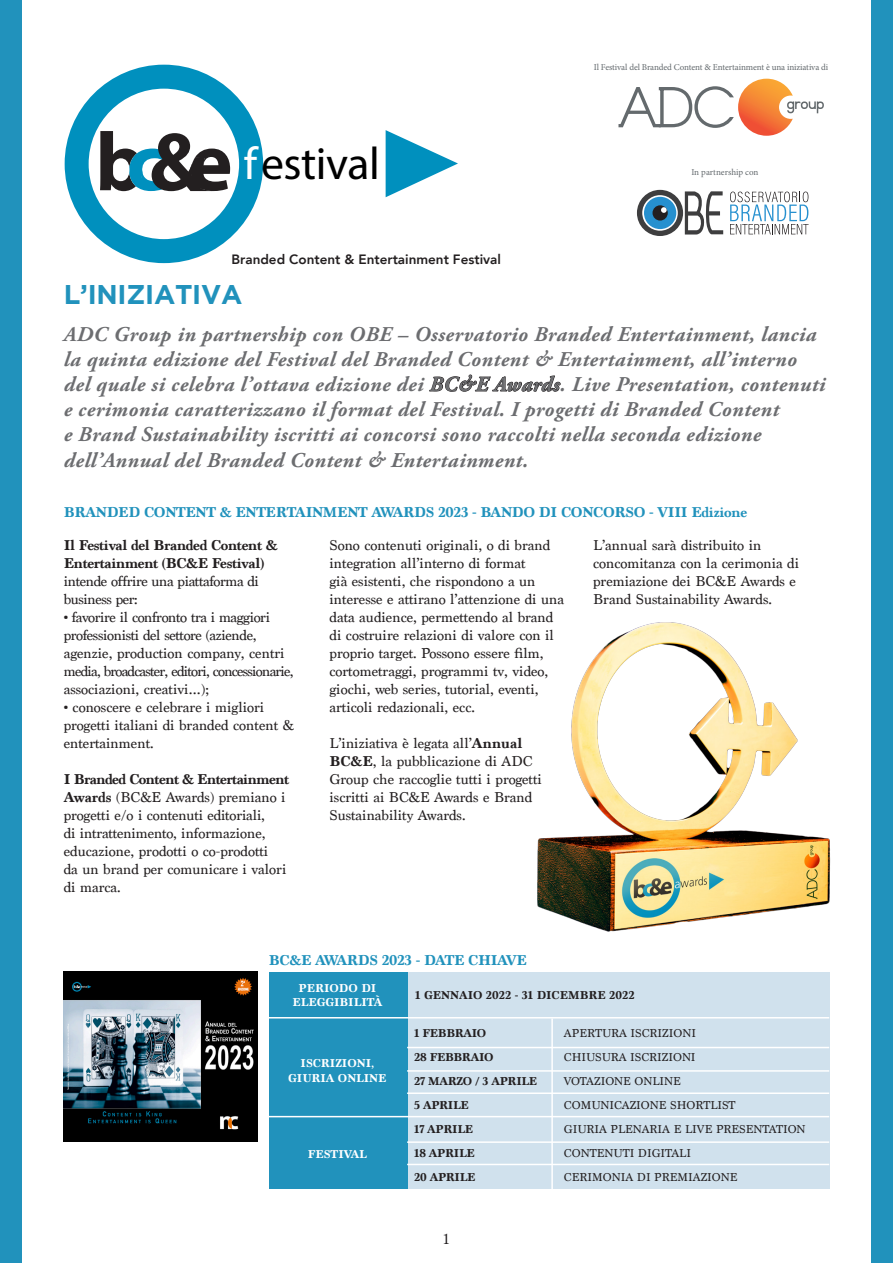
<style>
.page{position:relative;width:893px;height:1263px;background:#fff}
.page>*{position:absolute;margin:0;border:0;box-sizing:border-box;transform-origin:0 0}
.t1{font:45.75px "Myriad Pro";letter-spacing:-.01em;color:#000}
.t2{font:700 27px "Gotham";letter-spacing:-.01em;color:#2192bc}
.t3{font:italic 700 21px/25.2px "Adobe Garamond Pro";letter-spacing:.025em;color:#6c6d70}
.t4{font:15px/18px "Marion";color:#231f20}
.t5{font:15px/18px "Marion";letter-spacing:-.025em;color:#231f20}
.t6{font:700 15px "Marion";letter-spacing:-.02em;color:#2192bc}
.t7{font:15px/18px "Marion";letter-spacing:-.05em;color:#231f20}
.t8{font:700 15px/18px "Marion";letter-spacing:-.025em;color:#231f20}
.t9{font:800 13.5px "Avenir";color:#231f20}
.t10{font:12px "Marion";color:#231f20}
.t11{font:700 12px "Marion";letter-spacing:-.025em;color:#231f20}
.t12{font:700 12px/14.4px "Marion";color:#fff;text-align:center}
.t13{font:700 12px "Marion";color:#231f20}
.t14{font:9px "Minion Pro";letter-spacing:-.01em;color:#63696d}
.s1{color:#fff}
.s2{color:#231f20}
.s3{font-weight:700}
</style>
<div class="page">
<div style="left:407px;top:972px;width:422px;height:216px;background:#d0e1ed"></div>
<div style="left:269px;top:972px;width:138px;height:216px;background:#2192bc"></div>
<div style="left:65px;top:65px;width:198px;height:198px;border:24px solid #0090be;border-radius:50%"></div>
<svg style="left:386px;top:130px;width:72px;height:67px"></svg>
<svg style="left:100px;top:131px;width:130px;height:60px"></svg>
<div style="left:872px;top:0;width:21px;height:1263px;background:#2192bc"></div>
<div style="left:0;top:0;width:21px;height:1263px;background:#2192bc"></div>
<img style="left:537px;top:622px;width:293px;height:310px">
<hr style="left:269px;top:1017px;width:560px;height:1px;background:#fff">
<hr style="left:407px;top:1141px;width:422px;height:2px;background:#fff">
<hr style="left:551px;top:1018px;width:2px;height:173px;background:#fff">
<hr style="left:407px;top:1047px;width:422px;height:1px;background:#fff">
<hr style="left:407px;top:1070px;width:422px;height:2px;background:#fff">
<hr style="left:407px;top:1092px;width:422px;height:2px;background:#fff">
<svg style="left:618px;top:79px;width:206px;height:57px"></svg>
<div style="left:644px;top:197px;width:32px;height:32px;background:#2690cf;border-radius:50%"></div>
<div style="left:652px;top:205px;width:16px;height:16px;background:#231f20;border-radius:50%"></div>
<svg style="left:661px;top:207px;width:6px;height:6px"></svg>
<div style="left:637px;top:190px;width:46px;height:46px;border:5px solid #3e3e3f;border-radius:50%"></div>
<svg style="left:685px;top:191px;width:38px;height:44px"></svg>
<svg style="left:730px;top:192px;width:79px;height:42px"></svg>
<hr style="left:269px;top:1116px;width:560px;height:1px;background:#fff">
<hr style="left:407px;top:1164px;width:422px;height:1px;background:#fff">
<img style="left:64px;top:971px;width:194px;height:170px">
<p class="t1" style="left:244px;top:135px;width:138px"><span class="s1">f</span>estival</p>
<p class="t9" style="left:231px;top:249px;width:271px">Branded Content &amp; Entertainment Festival</p>
<p class="t2" style="left:64px;top:278px;width:180px">L’INIZIATIVA</p>
<p class="t14" style="left:594px;top:61px;width:236px">Il Festival del Branded Content &amp; Entertainment è una iniziativa di</p>
<p class="t14" style="left:691px;top:166px;width:69px">In partnership con</p>
<p class="t3" style="left:64px;top:322px;width:763px">ADC Group in partnership con OBE – Osservatorio Branded Entertainment, lancia la quinta edizione del Festival del Branded Content &amp; Entertainment, all’interno del quale si celebra l’ottava edizione dei <span class="s2">BC&amp;E Awards</span>. Live Presentation, contenuti e cerimonia caratterizzano il format del Festival. I progetti di Branded Content<br>e Brand Sustainability iscritti ai concorsi sono raccolti nella seconda edizione dell’Annual del Branded Content &amp; Entertainment.</p>
<p class="t6" style="left:64px;top:503px;width:685px">BRANDED CONTENT &amp; ENTERTAINMENT AWARDS 2023 - BANDO DI CONCORSO - VIII Edizione</p>
<p class="t8" style="left:64px;top:536px;width:215px">Il Festival del Branded Content &amp;<br>Entertainment (BC&amp;E Festival)</p>
<p class="t5" style="left:64px;top:572px;width:197px">intende offrire una piattaforma di</p>
<p class="t5" style="left:64px;top:590px;width:76px">business per:</p>
<p class="t5" style="left:64px;top:608px;width:208px">• favorire il confronto tra i maggiori professionisti del settore (aziende,</p>
<p class="t4" style="left:64px;top:644px;width:222px">agenzie, production company, centri</p>
<p class="t7" style="left:64px;top:662px;width:231px">media, broadcaster, editori, concessionarie, associazioni, creativi…);</p>
<p class="t4" style="left:64px;top:698px;width:232px">• conoscere e celebrare i migliori progetti italiani di branded content &amp; entertainment.</p>
<p class="t4" style="left:64px;top:770px;width:227px"><span class="s3">I Branded Content &amp; Entertainment<br>Awards</span> (BC&amp;E Awards) premiano i progetti e/o i contenuti editoriali,</p>
<p class="t4" style="left:64px;top:824px;width:203px">di intrattenimento, informazione,</p>
<p class="t4" style="left:64px;top:842px;width:206px">educazione, prodotti o co-prodotti</p>
<p class="t4" style="left:64px;top:860px;width:224px">da un brand per comunicare i valori di marca.</p>
<p class="t4" style="left:330px;top:536px;width:236px">Sono contenuti originali, o di brand integration all’interno di format<br>già esistenti, che rispondono a un interesse e attirano l’attenzione di una data audience, permettendo al brand di costruire relazioni di valore con il proprio target. Possono essere film, cortometraggi, programmi tv, video, giochi, web series, tutorial, eventi, articoli redazionali, ecc.</p>
<p class="t4" style="left:330px;top:734px;width:214px">L’iniziativa è legata all’<span class="s3">Annual<br>BC&amp;E</span>, la pubblicazione di ADC<br>Group che raccoglie tutti i progetti iscritti ai BC&amp;E Awards e Brand<br>Sustainability Awards.</p>
<p class="t6" style="left:269px;top:951px;width:259px">BC&amp;E AWARDS 2023 - DATE CHIAVE</p>
<p class="t4" style="left:593px;top:536px;width:170px">L’annual sarà distribuito in</p>
<p class="t4" style="left:593px;top:554px;width:208px">concomitanza con la cerimonia di</p>
<p class="t4" style="left:593px;top:572px;width:204px">premiazione dei BC&amp;E Awards e<br>Brand Sustainability Awards.</p>
<p class="t12" style="left:299px;top:980px;width:79px">PERIODO DI</p>
<p class="t12" style="left:292px;top:995px;width:92px">ELEGGIBILITÀ</p>
<p class="t12" style="left:288px;top:1056px;width:100px">ISCRIZIONI,<br>GIURIA ONLINE</p>
<p class="t12" style="left:308px;top:1147px;width:61px">FESTIVAL</p>
<p class="t13" style="left:415px;top:988px;width:221px">1 GENNAIO 2022 - 31 DICEMBRE 2022</p>
<p class="t11" style="left:414px;top:1026px;width:74px">1 FEBBRAIO</p>
<p class="t11" style="left:414px;top:1050px;width:81px">28 FEBBRAIO</p>
<p class="t11" style="left:414px;top:1074px;width:124px">27 MARZO / 3 APRILE</p>
<p class="t11" style="left:414px;top:1098px;width:56px">5 APRILE</p>
<p class="t11" style="left:414px;top:1122px;width:60px">17 APRILE</p>
<p class="t11" style="left:414px;top:1146px;width:62px">18 APRILE</p>
<p class="t11" style="left:414px;top:1170px;width:63px">20 APRILE</p>
<p class="t4" style="left:444px;top:1230px;width:7px">1</p>
<p class="t10" style="left:564px;top:1026px;width:134px">APERTURA ISCRIZIONI</p>
<p class="t10" style="left:564px;top:1050px;width:133px">CHIUSURA ISCRIZIONI</p>
<p class="t10" style="left:564px;top:1074px;width:118px">VOTAZIONE ONLINE</p>
<p class="t10" style="left:564px;top:1098px;width:173px">COMUNICAZIONE SHORTLIST</p>
<p class="t10" style="left:564px;top:1122px;width:243px">GIURIA PLENARIA E LIVE PRESENTATION</p>
<p class="t10" style="left:564px;top:1146px;width:129px">CONTENUTI DIGITALI</p>
<p class="t10" style="left:564px;top:1170px;width:175px">CERIMONIA DI PREMIAZIONE</p>
</div>
